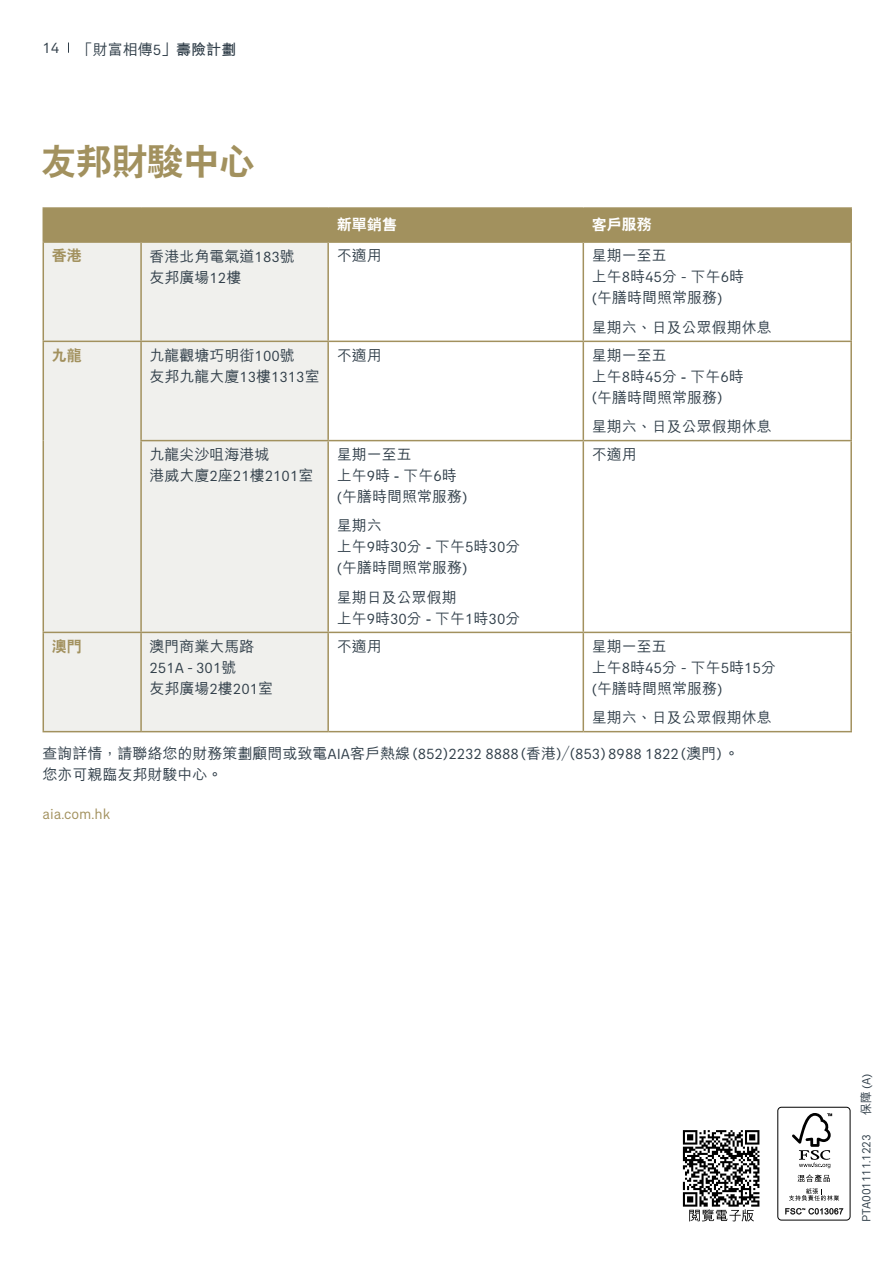
<style>
.page{position:relative;width:893px;height:1263px;background:#fff}
.page>*{position:absolute;margin:0;border:0;box-sizing:border-box;transform-origin:0 0}
.t1{font:800 36px "C Hei 2 HK";letter-spacing:-.005em;color:#a2915e}
.t2{font:500 15px/21px "M Hei HK";color:#303e49}
.t3{font:15px "AIA Everest";color:#303e49}
.t4{font:15px "AIA Everest";color:#a2915e}
.t5{font:800 15px "C Hei 2 HK";color:#fff}
.t6{font:800 15px "C Hei 2 HK";color:#a2915e}
.t7{font:12px "AIA Everest";letter-spacing:-.02em;color:#303e49}
.s1{font-family:"AIA Everest";font-weight:400}
.s2{font-weight:700}
.s3{font-family:"M Hei HK";font-weight:500}
</style>
<div class="page">
<div style="left:44px;top:209px;width:806px;height:32px;background:#a2915e"></div>
<div style="left:44px;top:243px;width:283px;height:488px;background:#f0f0ed"></div>
<hr style="left:43px;top:209px;width:1px;height:32px;background:#a2915e">
<hr style="left:140px;top:209px;width:2px;height:32px;background:#a2915e">
<hr style="left:43px;top:207px;width:98px;height:2px;background:#a2915e">
<hr style="left:141px;top:207px;width:187px;height:2px;background:#a2915e">
<hr style="left:328px;top:207px;width:255px;height:2px;background:#a2915e">
<hr style="left:583px;top:207px;width:269px;height:2px;background:#a2915e">
<hr style="left:327px;top:209px;width:2px;height:32px;background:#a2915e">
<hr style="left:583px;top:209px;width:1px;height:32px;background:#a2915e">
<hr style="left:850px;top:209px;width:2px;height:32px;background:#a2915e">
<hr style="left:43px;top:243px;width:1px;height:98px;background:#a2915e">
<hr style="left:140px;top:243px;width:2px;height:98px;background:#a2915e">
<hr style="left:43px;top:342px;width:1px;height:99px;background:#a2915e">
<hr style="left:140px;top:342px;width:2px;height:98px;background:#a2915e">
<hr style="left:43px;top:441px;width:1px;height:191px;background:#a2915e">
<hr style="left:140px;top:441px;width:2px;height:191px;background:#a2915e">
<hr style="left:43px;top:633px;width:1px;height:98px;background:#a2915e">
<hr style="left:140px;top:633px;width:2px;height:98px;background:#a2915e">
<hr style="left:43px;top:241px;width:98px;height:2px;background:#a2915e">
<hr style="left:141px;top:241px;width:187px;height:2px;background:#a2915e">
<hr style="left:328px;top:241px;width:255px;height:2px;background:#a2915e">
<hr style="left:583px;top:241px;width:269px;height:2px;background:#a2915e">
<hr style="left:327px;top:243px;width:2px;height:98px;background:#a2915e">
<hr style="left:583px;top:243px;width:1px;height:98px;background:#a2915e">
<hr style="left:850px;top:243px;width:2px;height:98px;background:#a2915e">
<hr style="left:327px;top:342px;width:2px;height:98px;background:#a2915e">
<hr style="left:583px;top:342px;width:1px;height:98px;background:#a2915e">
<hr style="left:850px;top:342px;width:2px;height:98px;background:#a2915e">
<hr style="left:327px;top:441px;width:2px;height:191px;background:#a2915e">
<hr style="left:583px;top:441px;width:1px;height:191px;background:#a2915e">
<hr style="left:850px;top:441px;width:2px;height:191px;background:#a2915e">
<hr style="left:327px;top:633px;width:2px;height:98px;background:#a2915e">
<hr style="left:583px;top:633px;width:1px;height:98px;background:#a2915e">
<hr style="left:850px;top:633px;width:2px;height:98px;background:#a2915e">
<hr style="left:43px;top:341px;width:98px;height:1px;background:#a2915e">
<hr style="left:141px;top:341px;width:187px;height:1px;background:#a2915e">
<hr style="left:328px;top:341px;width:255px;height:1px;background:#a2915e">
<hr style="left:583px;top:341px;width:269px;height:1px;background:#a2915e">
<hr style="left:140px;top:440px;width:188px;height:1px;background:#a2915e">
<hr style="left:328px;top:440px;width:255px;height:1px;background:#a2915e">
<hr style="left:583px;top:440px;width:269px;height:1px;background:#a2915e">
<hr style="left:43px;top:632px;width:98px;height:1px;background:#a2915e">
<hr style="left:141px;top:632px;width:187px;height:1px;background:#a2915e">
<hr style="left:328px;top:632px;width:255px;height:1px;background:#a2915e">
<hr style="left:583px;top:632px;width:269px;height:1px;background:#a2915e">
<hr style="left:43px;top:731px;width:98px;height:1px;background:#a2915e">
<hr style="left:141px;top:731px;width:187px;height:1px;background:#a2915e">
<hr style="left:328px;top:731px;width:255px;height:1px;background:#a2915e">
<hr style="left:583px;top:731px;width:269px;height:1px;background:#a2915e">
<svg style="left:683px;top:1130px;width:76px;height:91px"></svg>
<div style="left:777px;top:1107px;width:73px;height:113px;border:1px solid #000;border-radius:4px"></div>
<svg style="left:792px;top:1113px;width:40px;height:55px"></svg>
<svg style="left:797px;top:1174px;width:33px;height:8px"></svg>
<svg style="left:789px;top:1188px;width:50px;height:13px"></svg>
<svg style="left:785px;top:1208px;width:58px;height:6px"></svg>
<p class="t2" style="left:43px;top:38px;width:195px"><sup>14</sup> 「財富相傳<span class="s1">5</span><span class="s2">」壽險計劃</span></p>
<h1 class="t1" style="left:40px;top:137px;width:216px">友邦財駿中心</h1>
<p class="t5" style="left:337px;top:215px;width:61px">新單銷售</p>
<p class="t5" style="left:592px;top:215px;width:61px">客戶服務</p>
<p class="t6" style="left:52px;top:246px;width:31px">香港</p>
<p class="t2" style="left:150px;top:245px;width:147px">香港北角電氣道<span class="s1">183</span>號友邦廣場<span class="s1">12</span>樓</p>
<p class="t2" style="left:337px;top:244px;width:46px">不適用</p>
<p class="t2" style="left:592px;top:244px;width:154px">星期一至五<br>上午<span class="s1">8</span>時<span class="s1">45</span>分 <span class="s1">-</span> 下午<span class="s1">6</span>時<span class="s1">(</span>午膳時間照常服務<span class="s1">)</span></p>
<p class="t2" style="left:592px;top:316px;width:181px">星期六、日及公眾假期休息</p>
<p class="t6" style="left:52px;top:345px;width:31px">九龍</p>
<p class="t2" style="left:150px;top:344px;width:172px">九龍觀塘巧明街<span class="s1">100</span>號<br>友邦九龍大廈<span class="s1">13</span>樓<span class="s1">1313</span>室</p>
<p class="t2" style="left:337px;top:343px;width:46px">不適用</p>
<p class="t2" style="left:592px;top:343px;width:153px">星期一至五<br>上午<span class="s1">8</span>時<span class="s1">45</span>分 - 下午<span class="s1">6</span>時<span class="s1">(</span>午膳時間照常服務<span class="s1">)</span></p>
<p class="t2" style="left:592px;top:415px;width:181px">星期六、日及公眾假期休息</p>
<p class="t2" style="left:150px;top:443px;width:165px">九龍尖沙咀海港城<br>港威大廈<span class="s1">2</span>座<span class="s1">21</span>樓<span class="s1">2101</span>室</p>
<p class="t2" style="left:337px;top:443px;width:132px">星期一至五<br>上午<span class="s1">9</span>時 - 下午<span class="s1">6</span>時<br><span class="s1">(</span>午膳時間照常服務<span class="s1">)</span></p>
<p class="t2" style="left:337px;top:514px;width:185px">星期六<br>上午<span class="s1">9</span>時<span class="s1">30</span>分 - 下午<span class="s1">5</span>時<span class="s1">30</span>分<span class="s1">(</span>午膳時間照常服務<span class="s1">)</span></p>
<p class="t2" style="left:337px;top:586px;width:185px">星期日及公眾假期<br>上午<span class="s1">9</span>時<span class="s1">30</span>分 - 下午<span class="s1">1</span>時<span class="s1">30</span>分</p>
<p class="t2" style="left:592px;top:443px;width:46px">不適用</p>
<p class="t6" style="left:52px;top:636px;width:31px">澳門</p>
<p class="t2" style="left:150px;top:635px;width:106px">澳門商業大馬路</p>
<p class="t3" style="left:150px;top:659px;width:88px">251A - 301<span class="s3">號</span></p>
<p class="t2" style="left:150px;top:677px;width:125px">友邦廣場<span class="s1">2</span>樓<span class="s1">201</span>室</p>
<p class="t2" style="left:337px;top:634px;width:46px">不適用</p>
<p class="t2" style="left:592px;top:634px;width:186px">星期一至五<br>上午<span class="s1">8</span>時<span class="s1">45</span>分 <span class="s1">-</span> 下午<span class="s1">5</span>時<span class="s1">15</span>分<span class="s1">(</span>午膳時間照常服務<span class="s1">)</span></p>
<p class="t2" style="left:592px;top:706px;width:181px">星期六、日及公眾假期休息</p>
<p class="t3" style="left:43px;top:745px;width:698px"><span class="s3">查詢詳情，請聯絡您的財務策劃顧問或致電</span>AIA<span class="s3">客戶熱線</span>(852)2232 8888(<span class="s3">香港</span>)<span class="s3">／</span>(853) 8988 1822 (<span class="s3">澳門</span>) <span class="s3">。</span></p>
<p class="t2" style="left:43px;top:762px;width:181px">您亦可親臨友邦財駿中心。</p>
<p class="t4" style="left:43px;top:806px;width:69px">aia.com.hk</p>
<p class="t7" style="left:860px;top:1115px;width:43px;rotate:-90deg"><span class="s3">保障</span> (A)</p>
<p class="t7" style="left:860px;top:1221px;width:88px;rotate:-90deg">PTA001111.1223</p>
</div>
